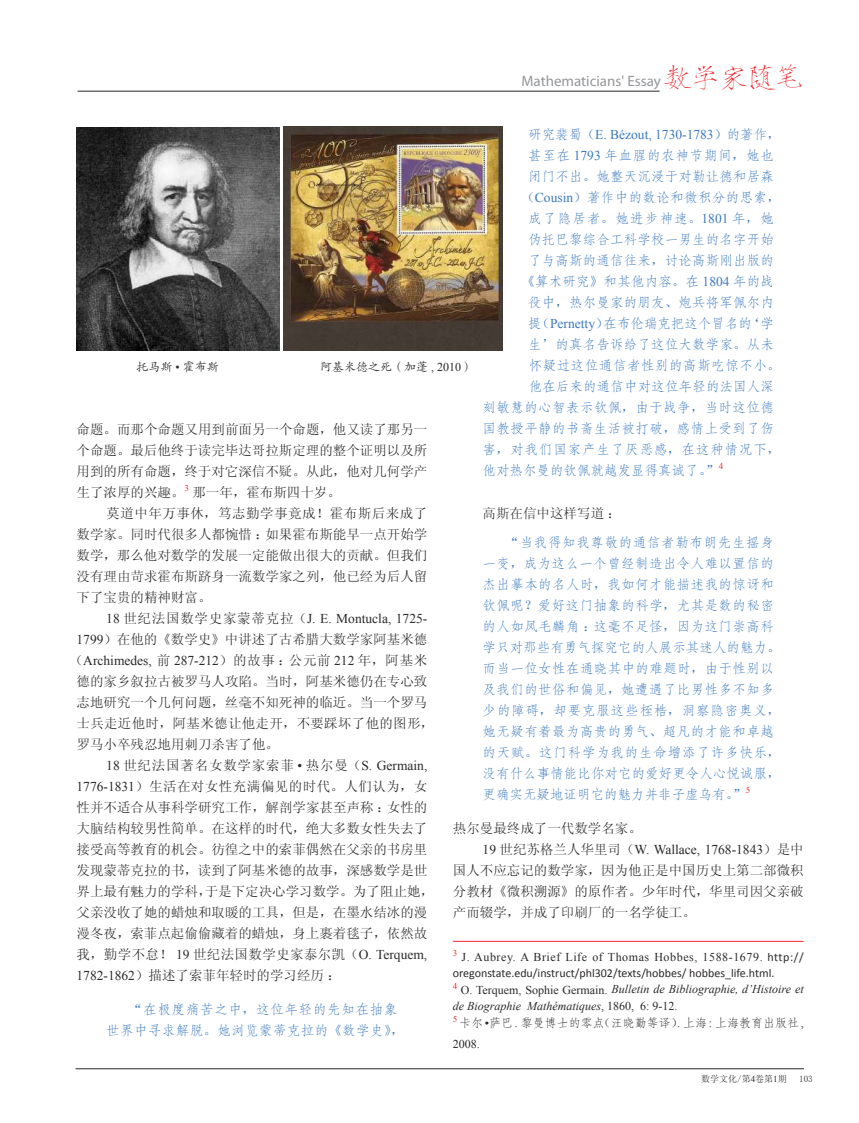
<style>
.page{position:relative;width:859px;height:1123px;background:#fff}
.page>*{position:absolute;margin:0;border:0;box-sizing:border-box;transform-origin:0 0}
.t1{font:27.9px "FZSJSJW GB1 0";color:#ed262c}
.t2{font:15px "Myriad Pro";color:#949699}
.t3{font:13.5px/21px "Sim Sun";color:#2b2829;text-align:justify}
.t4{font:13.5px/21px "FZFSK GBK1 0";letter-spacing:.03em;color:#3b78bc}
.t5{font:13.5px "Times New Roman";color:#2b2829}
.t6{font:13.5px "FZFSK GBK1 0";color:#3b78bc}
.t7{font:13.5px "FZFSK GBK1 0";letter-spacing:.01em;color:#3b78bc}
.t8{font:13.5px "Times New Roman";color:#3b78bc}
.t9{font:13.5px "Sim Sun";letter-spacing:.04em;color:#2b2829}
.t10{font:13.5px "FZFSK GBK1 0";letter-spacing:.065em;color:#3b78bc}
.t11{font:13.5px "FZFSK GBK1 0";letter-spacing:.055em;color:#3b78bc}
.t12{font:13.5px "FZFSK GBK1 0";letter-spacing:.095em;color:#3b78bc}
.t13{font:italic 12px/16.5px "Times New Roman";color:#2b2829}
.t14{font:12px "Calibri";color:#2b2829}
.t15{font:12px "Times New Roman";letter-spacing:.045em;color:#2b2829}
.t16{font:12px "FZFSK GBK1 0";color:#2b2829}
.t17{font:12px "FZKTK GBK1 0";color:#2b2829}
.t18{font:9px "Sim Sun";color:#2b2829}
.t19{font:9px "Times New Roman";color:#ed262c}
.s1{font-family:"FZFSK GBK1 0"}
.s2{font-family:"Sim Sun"}
.s3{font-family:"Times New Roman"}
.s4{font-family:"Calibri"}
.s5{font-style:normal}
</style>
<div class="page">
<hr style="left:78px;top:91px;width:582px;height:1px;background:#2b2829">
<hr style="left:76px;top:1068px;width:728px;height:1px;background:#2b2829">
<img style="left:76px;top:127px;width:204px;height:223px">
<img style="left:284px;top:127px;width:219px;height:224px">
<hr style="left:453px;top:941px;width:351px;height:1px;background:#ed262c">
<h1 class="t1" style="left:663px;top:63px;width:141px">数学家随笔</h1>
<p class="t2" style="left:521px;top:72px;width:141px">Mathematicians' Essay</p>
<p class="t8" style="left:528px;top:130px;width:254px"><span class="s1">研究裴蜀</span><span class="s2">（</span>E. Bézout, 1730-1783<span class="s2">）</span><span class="s1">的著作</span><span class="s2">，</span></p>
<p class="t11" style="left:528px;top:148px;width:247px">甚至在 <span class="s3">1793</span> 年血腥的农神节期间<span class="s2">，</span>她也</p>
<p class="t4" style="left:528px;top:166px;width:247px">闭门不出<span class="s2">。</span>她整天沉浸于对勒让德和居森</p>
<p class="t4" style="left:521px;top:187px;width:261px"><span class="s2">（</span><span class="s3">Cousin</span><span class="s2">）</span>著作中的数论和微积分的思索<span class="s2">，</span></p>
<p class="t12" style="left:528px;top:211px;width:247px">成了隐居者<span class="s2">。</span>她进步神速<span class="s2">。</span><span class="s3">1801</span> 年<span class="s2">，</span>她</p>
<p class="t7" style="left:528px;top:232px;width:247px">伪托巴黎综合工科学校一男生的名字开始</p>
<p class="t4" style="left:528px;top:250px;width:247px">了与高斯的通信往来<span class="s2">，</span>讨论高斯刚出版的</p>
<p class="t4" style="left:521px;top:271px;width:254px"><span class="s2">《</span>算术研究<span class="s2">》</span>和其他内容<span class="s2">。</span>在 <span class="s3">1804</span> 年的战</p>
<p class="t4" style="left:528px;top:292px;width:247px">役中<span class="s2">，</span>热尔曼家的朋友<span class="s2">、</span>炮兵将军佩尔内</p>
<p class="t6" style="left:528px;top:316px;width:247px">提<span class="s2">（</span><span class="s3">Pernetty</span><span class="s2">）</span>在布伦瑞克把这个冒名的<span class="s2">‘</span>学</p>
<p class="t4" style="left:528px;top:334px;width:247px">生<span class="s2">’</span>的真名告诉给了这位大数学家<span class="s2">。</span>从未</p>
<p class="t4" style="left:529px;top:355px;width:253px">怀疑过这位通信者性别的高斯吃惊不小<span class="s2">。</span></p>
<p class="t7" style="left:529px;top:379px;width:247px">他在后来的通信中对这位年轻的法国人深</p>
<p class="t4" style="left:483px;top:397px;width:293px">刻敏慧的心智表示钦佩<span class="s2">，</span>由于战争<span class="s2">，</span>当时这位德</p>
<p class="t4" style="left:483px;top:418px;width:293px">国教授平静的书斋生活被打破<span class="s2">，</span>感情上受到了伤</p>
<p class="t10" style="left:483px;top:442px;width:299px">害<span class="s2">，</span>对我们国家产生了厌恶感<span class="s2">，</span>在这种情况下<span class="s2">，</span></p>
<p class="t6" style="left:483px;top:463px;width:238px">他对热尔曼的钦佩就越发显得真诚了<span class="s2">。”</span></p>
<p class="t19" style="left:719px;top:463px;width:6px">4</p>
<p class="t3" style="left:483px;top:502px;width:140px">高斯在信中这样写道：</p>
<p class="t4" style="left:483px;top:532px;width:300px;text-indent:23px"><span class="s2">“</span>当我得知我尊敬的通信者勒布朗先生摇身一变<span class="s2">，</span>成为这么一个曾经制造出令人难以置信的杰出摹本的名人时<span class="s2">，</span>我如何才能描述我的惊讶和钦佩呢<span class="s2">？</span>爱好这门抽象的科学<span class="s2">，</span>尤其是数的秘密的人如凤毛麟角<span class="s2">：</span>这毫不足怪<span class="s2">，</span>因为这门崇高科学只对那些有勇气探究它的人展示其迷人的魅力<span class="s2">。</span>而当一位女性在通晓其中的难题时<span class="s2">，</span>由于性别以及我们的世俗和偏见<span class="s2">，</span>她遭遇了比男性多不知多少的障碍<span class="s2">，</span>却要克服这些桎梏<span class="s2">，</span>洞察隐密奥义<span class="s2">，</span>她无疑有着最为高贵的勇气<span class="s2">、</span>超凡的才能和卓越的天赋<span class="s2">。</span>这门科学为我的生命增添了许多快乐<span class="s2">，</span>没有什么事情能比你对它的爱好更令人心悦诚服<span class="s2">，</span>更确实无疑地证明它的魅力并非子虚乌有<span class="s2">。”</span></p>
<p class="t17" style="left:137px;top:361px;width:84px">托马斯 <span class="s3">•</span> 霍布斯</p>
<p class="t17" style="left:320px;top:361px;width:155px">阿基米德之死（加蓬 <span class="s3">, 2010</span>）</p>
<p class="t3" style="left:77px;top:418px;width:352px">命题。而那个命题又用到前面另一个命题，他又读了那另一个命题。最后他终于读完毕达哥拉斯定理的整个证明以及所用到的所有命题，终于对它深信不疑。从此，他对几何学产生了浓厚的兴趣。</p>
<p class="t19" style="left:185px;top:484px;width:6px">3</p>
<p class="t3" style="left:192px;top:481px;width:150px">那一年，霍布斯四十岁。</p>
<p class="t9" style="left:106px;top:506px;width:323px">莫道中年万事休，笃志勤学事竟成！霍布斯后来成了</p>
<p class="t3" style="left:77px;top:523px;width:352px">数学家。同时代很多人都惋惜：如果霍布斯能早一点开始学</p>
<p class="t3" style="left:77px;top:544px;width:352px">数学，那么他对数学的发展一定能做出很大的贡献。但我们</p>
<p class="t3" style="left:77px;top:565px;width:352px">没有理由苛求霍布斯跻身一流数学家之列，他已经为后人留</p>
<p class="t3" style="left:77px;top:586px;width:136px">下了宝贵的精神财富。</p>
<p class="t5" style="left:106px;top:613px;width:323px">18 <span class="s2">世纪法国数学史家蒙蒂克拉（</span>J. E. Montucla, 1725-</p>
<p class="t3" style="left:77px;top:628px;width:352px"><span class="s3">1799</span>）在他的《数学史》中讲述了古希腊大数学家阿基米德</p>
<p class="t5" style="left:70px;top:655px;width:359px"><span class="s2">（</span>Archimedes, <span class="s2">前</span> 287-212<span class="s2">）的故事：公元前</span> 212 <span class="s2">年，阿基米</span></p>
<p class="t3" style="left:77px;top:670px;width:359px;text-align:left">德的家乡叙拉古被罗马人攻陷。当时，阿基米德仍在专心致志地研究一个几何问题，丝毫不知死神的临近。当一个罗马士兵走近他时，阿基米德让他走开，不要踩坏了他的图形，罗马小卒残忍地用刺刀杀害了他。</p>
<p class="t3" style="left:77px;top:754px;width:359px;text-align:left;text-indent:30px"><span class="s3">18</span> 世纪法国著名女数学家索菲 <span class="s3">•</span> 热尔曼（<span class="s3">S. Germain,<br>1776-1831</span>）生活在对女性充满偏见的时代。人们认为，女性并不适合从事科学研究工作，解剖学家甚至声称：女性的大脑结构较男性简单。在这样的时代，绝大多数女性失去了接受高等教育的机会。彷徨之中的索菲偶然在父亲的书房里发现蒙蒂克拉的书，读到了阿基米德的故事，深感数学是世界上最有魅力的学科，于是下定决心学习数学。为了阻止她，父亲没收了她的蜡烛和取暖的工具，但是，在墨水结冰的漫漫冬夜，索菲点起偷偷藏着的蜡烛，身上裹着毯子，依然故我，勤学不怠！ <span class="s3">19</span> 世纪法国数学史家泰尔凯（<span class="s3">O. Terquem,<br>1782-1862</span>）描述了索菲年轻时的学习经历：</p>
<p class="t4" style="left:106px;top:999px;width:300px;text-indent:23px"><span class="s2">“</span>在极度痛苦之中<span class="s2">，</span>这位年轻的先知在抽象世界中寻求解脱<span class="s2">。</span>她浏览蒙蒂克拉的<span class="s2">《</span>数学史<span class="s2">》，</span></p>
<p class="t19" style="left:746px;top:787px;width:6px">5</p>
<p class="t3" style="left:453px;top:817px;width:190px">热尔曼最终成了一代数学名家。</p>
<p class="t5" style="left:483px;top:844px;width:323px">19 <span class="s2">世纪苏格兰人华里司（</span>W. Wallace, 1768-1843<span class="s2">）是中</span></p>
<p class="t3" style="left:453px;top:859px;width:352px">国人不应忘记的数学家，因为他正是中国历史上第二部微积分教材《微积溯源》的原作者。少年时代，华里司因父亲破产而辍学，并成了印刷厂的一名学徒工。</p>
<p class="t15" style="left:453px;top:952px;width:352px"><sup>3</sup> J. Aubrey. A Brief Life of Thomas Hobbes, 1588-1679. <span class="s4">http://</span></p>
<p class="t14" style="left:453px;top:968px;width:323px">oregonstate.edu/instruct/phl302/texts/hobbes/ hobbes_life.html.</p>
<p class="t13" style="left:453px;top:980px;width:352px"><sup>4</sup> <span class="s5">O. Terquem, Sophie Germain.</span> Bulletin de Bibliographie, d’Histoire et de Biographie Mathématiques<span class="s5">, 1860, 6: 9-12.</span></p>
<p class="t16" style="left:453px;top:1016px;width:352px"><sup>5</sup> 卡尔<span class="s3">•·</span>萨巴<span class="s3">.</span> 黎曼博士的零点<span class="s2">（</span>汪晓勤等译<span class="s2">）</span><span class="s3">.</span> 上海<span class="s3">:</span> 上海教育出版社<span class="s3">,</span></p>
<p class="t15" style="left:453px;top:1039px;width:28px">2008.</p>
<p class="t18" style="left:701px;top:1074px;width:87px">数学文化/第<span class="s3">4</span>卷第<span class="s3">1</span>期</p>
<p class="t18" style="left:799px;top:1073px;width:15px">103</p>
</div>
